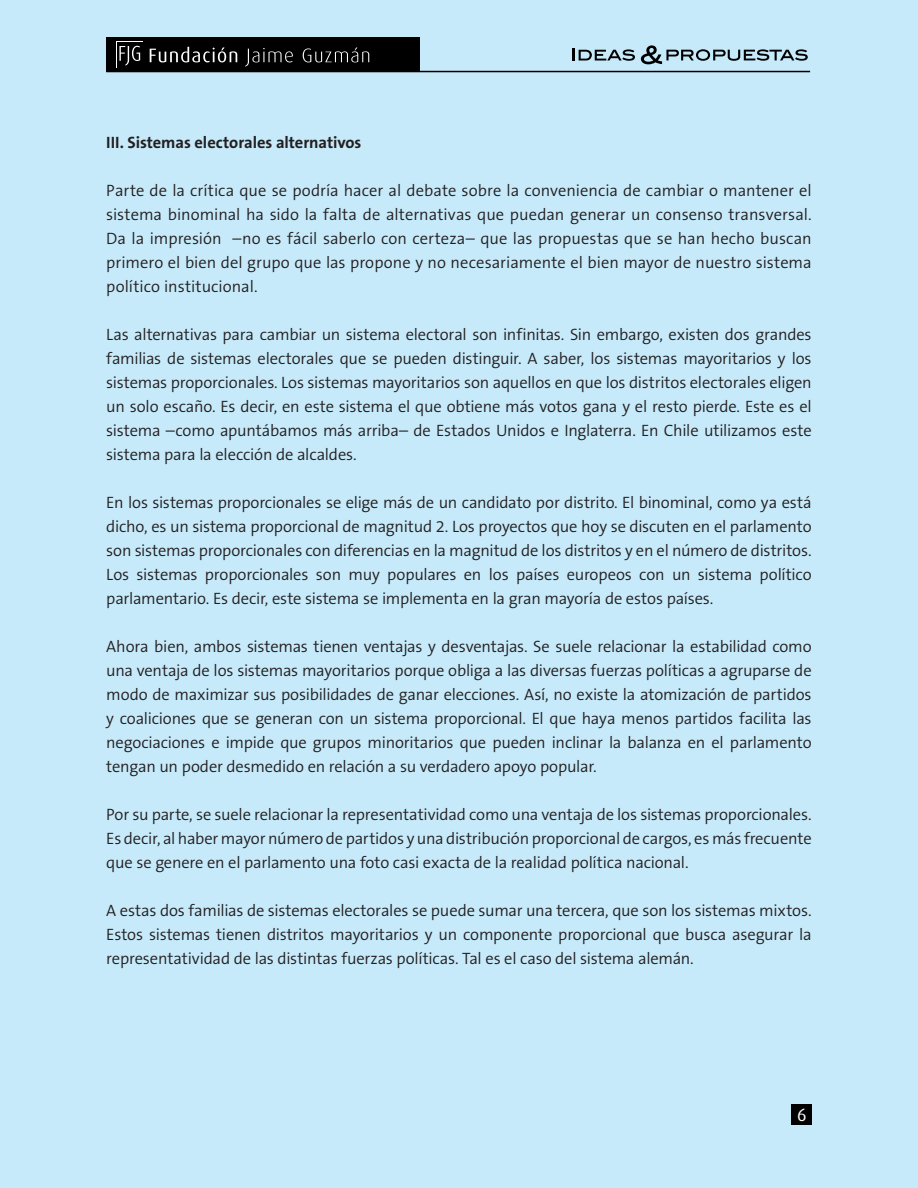
<style>
.page{position:relative;width:918px;height:1188px;background:#c6eafa}
.page>*{position:absolute;margin:0;border:0;box-sizing:border-box;transform-origin:0 0}
.t1{font:18px "Dax";color:#fff}
.t2{font:300 16.5px/24px "The Sans B4";letter-spacing:-.01em;color:#231f20;text-align:justify}
.t3{font:700 16.5px "The Sans B7";letter-spacing:-.005em;color:#231f20}
</style>
<div class="page">
<div style="left:792px;top:1104px;width:20px;height:20px;background:#000"></div>
<svg style="left:573px;top:48px;width:62px;height:13px"></svg>
<svg style="left:641px;top:45px;width:167px;height:19px"></svg>
<hr style="left:106px;top:71px;width:704px;height:1px;background:#000">
<div style="left:106px;top:37px;width:313px;height:35px;background:#000"></div>
<svg style="left:116px;top:41px;width:27px;height:27px"></svg>
<div style="left:117px;top:42px;width:26px;height:25px;background:#000"></div>
<svg style="left:119px;top:46px;width:21px;height:20px"></svg>
<svg style="left:150px;top:47px;width:219px;height:20px"></svg>
<p class="t3" style="left:106px;top:134px;width:257px">III. Sistemas electorales alternativos</p>
<p class="t2" style="left:106px;top:179px;width:707px">Parte de la crítica que se podría hacer al debate sobre la conveniencia de cambiar o mantener el sistema binominal ha sido la falta de alternativas que puedan generar un consenso transversal.<br>Da la impresión –no es fácil saberlo con certeza– que las propuestas que se han hecho buscan primero el bien del grupo que las propone y no necesariamente el bien mayor de nuestro sistema político institucional.</p>
<p class="t2" style="left:106px;top:323px;width:707px">Las alternativas para cambiar un sistema electoral son infinitas. Sin embargo, existen dos grandes familias de sistemas electorales que se pueden distinguir. A saber, los sistemas mayoritarios y los sistemas proporcionales. Los sistemas mayoritarios son aquellos en que los distritos electorales eligen un solo escaño. Es decir, en este sistema el que obtiene más votos gana y el resto pierde. Este es el sistema –como apuntábamos más arriba– de Estados Unidos e Inglaterra. En Chile utilizamos este sistema para la elección de alcaldes.</p>
<p class="t2" style="left:106px;top:491px;width:707px">En los sistemas proporcionales se elige más de un candidato por distrito. El binominal, como ya está dicho, es un sistema proporcional de magnitud 2. Los proyectos que hoy se discuten en el parlamento son sistemas proporcionales con diferencias en la magnitud de los distritos y en el número de distritos.<br>Los sistemas proporcionales son muy populares en los países europeos con un sistema político parlamentario. Es decir, este sistema se implementa en la gran mayoría de estos países.</p>
<p class="t2" style="left:106px;top:635px;width:707px">Ahora bien, ambos sistemas tienen ventajas y desventajas. Se suele relacionar la estabilidad como una ventaja de los sistemas mayoritarios porque obliga a las diversas fuerzas políticas a agruparse de modo de maximizar sus posibilidades de ganar elecciones. Así, no existe la atomización de partidos y coaliciones que se generan con un sistema proporcional. El que haya menos partidos facilita las negociaciones e impide que grupos minoritarios que pueden inclinar la balanza en el parlamento tengan un poder desmedido en relación a su verdadero apoyo popular.</p>
<p class="t2" style="left:106px;top:803px;width:707px">Por su parte, se suele relacionar la representatividad como una ventaja de los sistemas proporcionales.<br>Es decir, al haber mayor número de partidos y una distribución proporcional de cargos, es más frecuente que se genere en el parlamento una foto casi exacta de la realidad política nacional.</p>
<p class="t2" style="left:106px;top:899px;width:707px">A estas dos familias de sistemas electorales se puede sumar una tercera, que son los sistemas mixtos.<br>Estos sistemas tienen distritos mayoritarios y un componente proporcional que busca asegurar la representatividad de las distintas fuerzas políticas. Tal es el caso del sistema alemán.</p>
<p class="t1" style="left:797px;top:1104px;width:11px">6</p>
</div>
